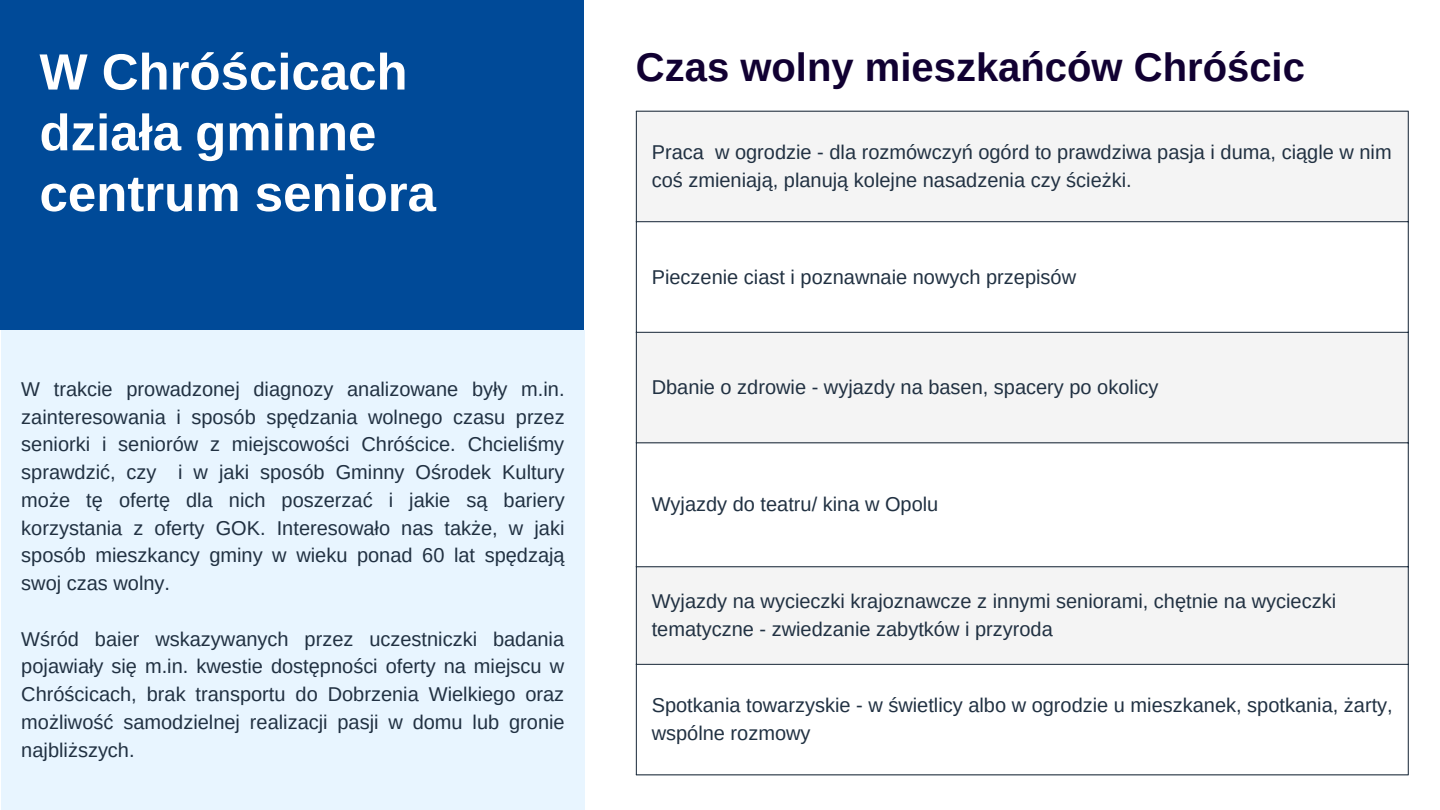
<style>
.page{position:relative;width:1440px;height:810px;background:#fff}
.page>*{position:absolute;margin:0;border:0;box-sizing:border-box;transform-origin:0 0}
.t1{font:700 51px/60.8px "Arimo";color:#fff}
.t2{font:700 40px "Arimo";color:#110032}
.t3{font:20px/27.8px "Arimo";color:#213142}
</style>
<div class="page">
<div style="left:0;top:0;width:583px;height:330px;background:#004a98"></div>
<div style="left:1px;top:330px;width:584px;height:480px;background:#e8f5ff"></div>
<svg style="left:637px;top:112px;width:771px;height:552px;fill:#f4f4f4"></svg>
<hr style="left:636px;top:112px;width:1px;height:663px;background:#213142">
<hr style="left:1408px;top:112px;width:1px;height:663px;background:#213142">
<hr style="left:636px;top:111px;width:773px;height:1px;background:#213142">
<hr style="left:636px;top:221px;width:773px;height:1px;background:#213142">
<hr style="left:636px;top:332px;width:773px;height:1px;background:#213142">
<hr style="left:636px;top:442px;width:773px;height:1px;background:#213142">
<hr style="left:636px;top:566px;width:773px;height:1px;background:#213142">
<hr style="left:636px;top:664px;width:773px;height:1px;background:#213142">
<hr style="left:636px;top:775px;width:773px;height:1px;background:#213142">
<p class="t1" style="left:39px;top:41px;width:398px">W Chróścicach działa gminne centrum seniora</p>
<p class="t2" style="left:636px;top:44px;width:671px">Czas wolny mieszkańców Chróścic</p>
<p class="t3" style="left:652px;top:138px;width:742px">Praca w ogrodzie - dla rozmówczyń ogórd to prawdziwa pasja i duma, ciągle w nim coś zmieniają, planują kolejne nasadzenia czy ścieżki.</p>
<p class="t3" style="left:21px;top:375px;width:545px;text-align:justify">W trakcie prowadzonej diagnozy analizowane były m.in. zainteresowania i sposób spędzania wolnego czasu przez seniorki i seniorów z miejscowości Chróścice. Chcieliśmy sprawdzić, czy i w jaki sposób Gminny Ośrodek Kultury może tę ofertę dla nich poszerzać i jakie są bariery korzystania z oferty GOK. Interesowało nas także, w jaki sposób mieszkancy gminy w wieku ponad 60 lat spędzają swoj czas wolny.</p>
<p class="t3" style="left:21px;top:625px;width:545px;text-align:justify">Wśród baier wskazywanych przez uczestniczki badania pojawiały się m.in. kwestie dostępności oferty na miejscu w Chróścicach, brak transportu do Dobrzenia Wielkiego oraz możliwość samodzielnej realizacji pasji w domu lub gronie najbliższych.</p>
<p class="t3" style="left:652px;top:263px;width:426px">Pieczenie ciast i poznawnaie nowych przepisów</p>
<p class="t3" style="left:652px;top:373px;width:508px">Dbanie o zdrowie - wyjazdy na basen, spacery po okolicy</p>
<p class="t3" style="left:652px;top:491px;width:288px">Wyjazdy do teatru/ kina w Opolu</p>
<p class="t3" style="left:652px;top:588px;width:686px">Wyjazdy na wycieczki krajoznawcze z innymi seniorami, chętnie na wycieczki tematyczne - zwiedzanie zabytków i przyroda</p>
<p class="t3" style="left:652px;top:691px;width:743px">Spotkania towarzyskie - w świetlicy albo w ogrodzie u mieszkanek, spotkania, żarty, wspólne rozmowy</p>
</div>
